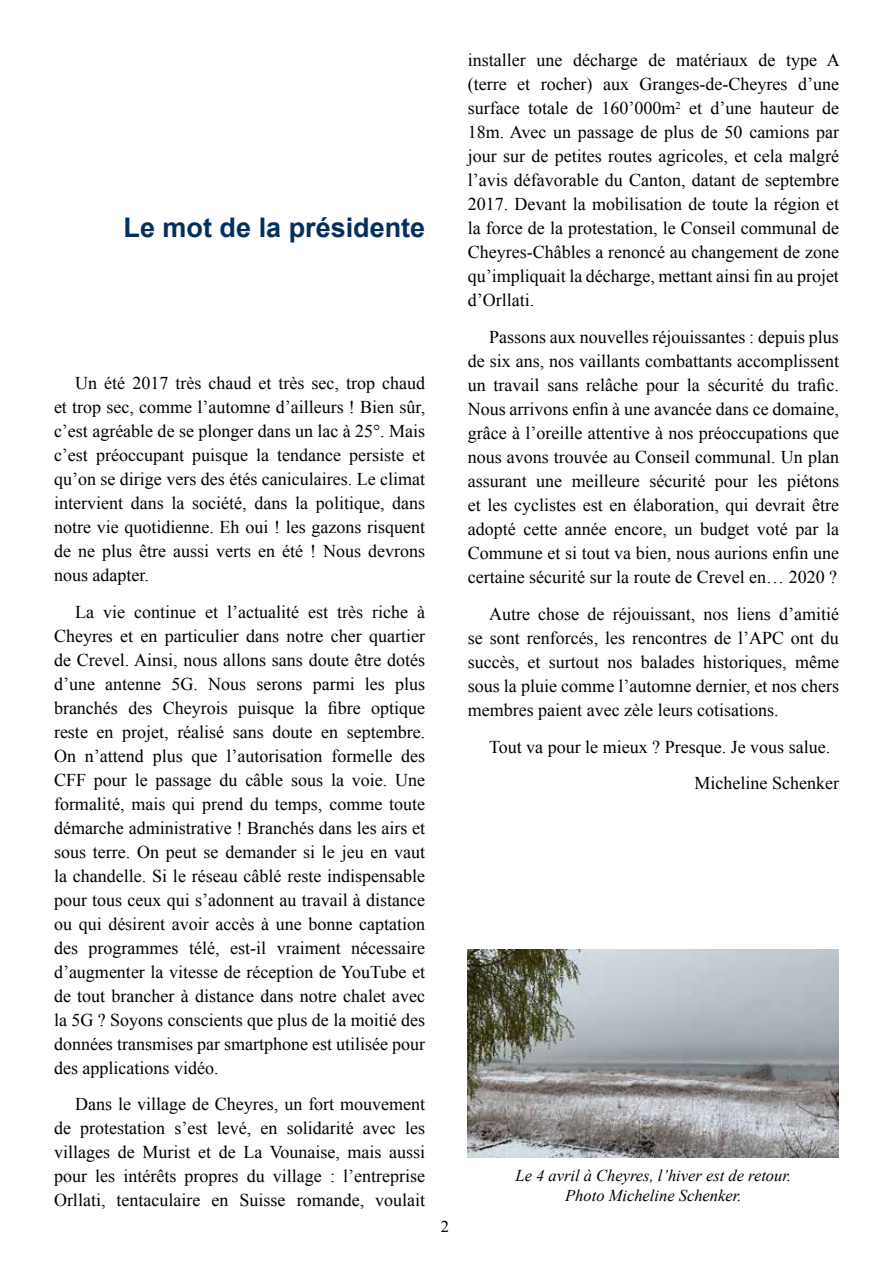
<style>
.page{position:relative;width:893px;height:1263px;background:#fff}
.page>*{position:absolute;margin:0;border:0;box-sizing:border-box;transform-origin:0 0}
.t1{font:700 27px "Arial";color:#032f5e}
.t2{font:18px/24px "Times New Roman";color:#000;text-align:justify}
.t3{font:italic 16.5px/19.8px "Times New Roman";color:#000;text-align:center}
.t4{font:16.5px "Times New Roman";color:#000}
</style>
<div class="page">
<img style="left:468px;top:949px;width:371px;height:209px">
<h1 class="t1" style="left:124px;top:209px;width:303px">Le mot de la présidente</h1>
<p class="t2" style="left:54px;top:370px;width:373px;text-indent:21px">Un été 2017 très chaud et très sec, trop chaud et trop sec, comme l’automne d’ailleurs ! Bien sûr, c’est agréable de se plonger dans un lac à 25°. Mais c’est préoccupant puisque la tendance persiste et qu’on se dirige vers des étés caniculaires. Le climat intervient dans la société, dans la politique, dans notre vie quotidienne. Eh oui ! les gazons risquent de ne plus être aussi verts en été ! Nous devrons nous adapter.</p>
<p class="t2" style="left:54px;top:599px;width:373px;text-indent:21px">La vie continue et l’actualité est très riche à Cheyres et en particulier dans notre cher quartier de Crevel. Ainsi, nous allons sans doute être dotés d’une antenne 5G. Nous serons parmi les plus branchés des Cheyrois puisque la fibre optique reste en projet, réalisé sans doute en septembre.<br>On n’attend plus que l’autorisation formelle des CFF pour le passage du câble sous la voie. Une formalité, mais qui prend du temps, comme toute démarche administrative ! Branchés dans les airs et sous terre. On peut se demander si le jeu en vaut la chandelle. Si le réseau câblé reste indispensable pour tous ceux qui s’adonnent au travail à distance ou qui désirent avoir accès à une bonne captation des programmes télé, est-il vraiment nécessaire d’augmenter la vitesse de réception de YouTube et de tout brancher à distance dans notre chalet avec la 5G ? Soyons conscients que plus de la moitié des données transmises par smartphone est utilisée pour des applications vidéo.</p>
<p class="t2" style="left:54px;top:1092px;width:373px;text-indent:21px">Dans le village de Cheyres, un fort mouvement de protestation s’est levé, en solidarité avec les villages de Murist et de La Vounaise, mais aussi pour les intérêts propres du village : l’entreprise Orllati, tentaculaire en Suisse romande, voulait</p>
<p class="t4" style="left:441px;top:1215px;width:10px">2</p>
<p class="t2" style="left:468px;top:48px;width:374px">installer une décharge de matériaux de type A (terre et rocher) aux Granges-de-Cheyres d’une surface totale de 160’000m<sup>2</sup> et d’une hauteur de 18m. Avec un passage de plus de 50 camions par jour sur de petites routes agricoles, et cela malgré l’avis défavorable du Canton, datant de septembre 2017. Devant la mobilisation de toute la région et la force de la protestation, le Conseil communal de Cheyres-Châbles a renoncé au changement de zone qu’impliquait la décharge, mettant ainsi fin au projet d’Orllati.</p>
<p class="t2" style="left:468px;top:325px;width:373px;text-indent:21px">Passons aux nouvelles réjouissantes : depuis plus de six ans, nos vaillants combattants accomplissent un travail sans relâche pour la sécurité du trafic.<br>Nous arrivons enfin à une avancée dans ce domaine, grâce à l’oreille attentive à nos préoccupations que nous avons trouvée au Conseil communal. Un plan assurant une meilleure sécurité pour les piétons et les cyclistes est en élaboration, qui devrait être adopté cette année encore, un budget voté par la Commune et si tout va bien, nous aurions enfin une certaine sécurité sur la route de Crevel en… 2020 ?</p>
<p class="t2" style="left:468px;top:602px;width:373px;text-indent:21px">Autre chose de réjouissant, nos liens d’amitié se sont renforcés, les rencontres de l’APC ont du succès, et surtout nos balades historiques, même sous la pluie comme l’automne dernier, et nos chers membres paient avec zèle leurs cotisations.</p>
<p class="t2" style="left:694px;top:728px;width:146px;line-height:36.8px;text-indent:-205px">Tout va pour le mieux ? Presque. Je vous salue.<br>Micheline Schenker</p>
<p class="t3" style="left:516px;top:1165px;width:277px">Le 4 avril à Cheyres, l’hiver est de retour.<br>Photo Micheline Schenker.</p>
</div>
